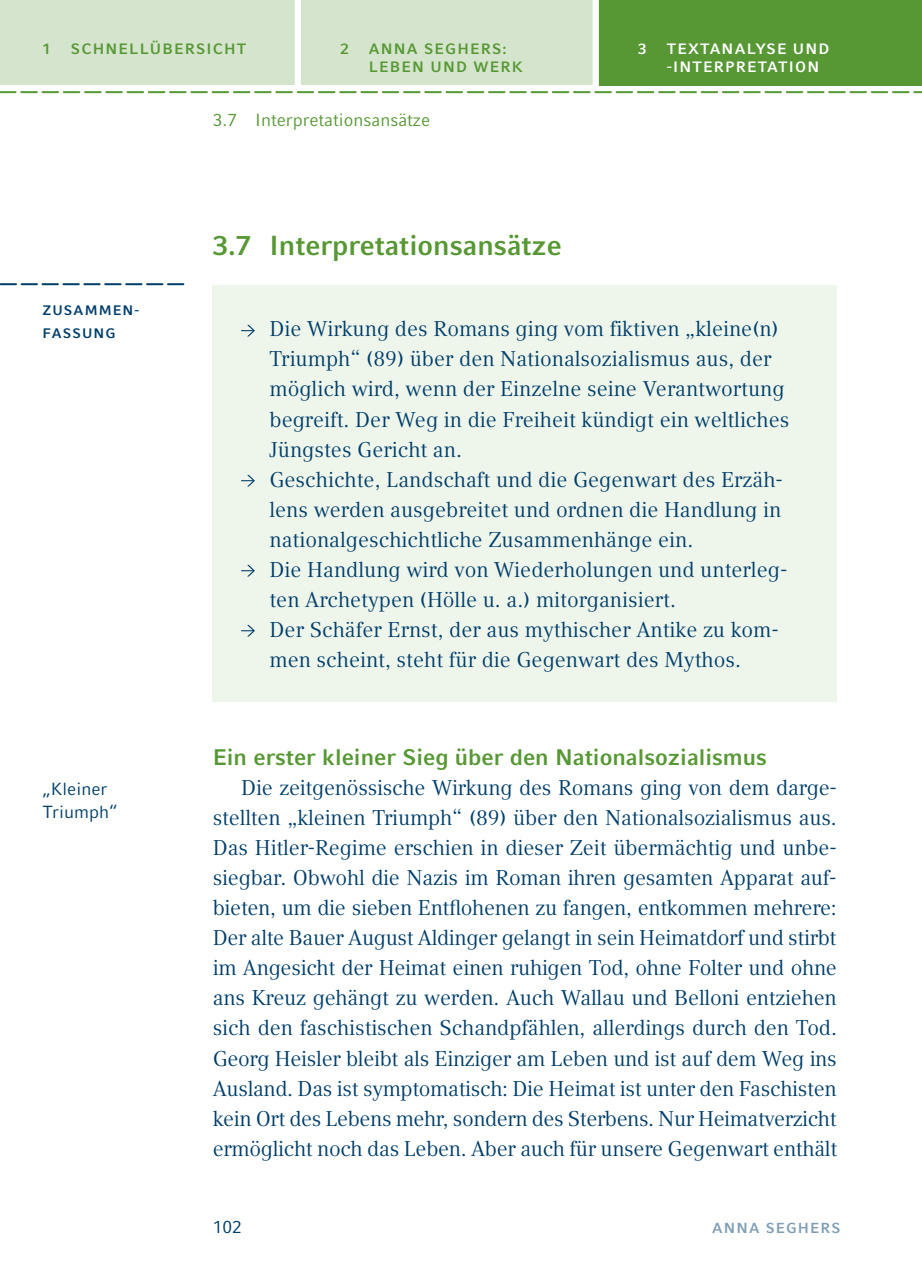
<style>
.page{position:relative;width:922px;height:1276px;background:#fff}
.page>*{position:absolute;margin:0;border:0;box-sizing:border-box;transform-origin:0 0}
.t1{font:700 27.5px "Compatil Fact LT Pro";color:#579835}
.t2{font:700 22.5px "Compatil Fact LT Pro";color:#579835}
.t3{font:21.25px/30px "Compatil Text LT Pro";color:#003e6a}
.t4{font:17.5px "Compatil Fact LT Pro";color:#579835}
.t5{font:17.5px/22.5px "Compatil Fact LT Pro";color:#003e6a}
.t6{font:700 15px "Compatil Fact LT Pro";letter-spacing:.08em;color:#579835}
.t7{font:700 15px/18.8px "Compatil Fact LT Pro";letter-spacing:.08em;color:#fff;text-align:right}
.t8{font:700 14.5px "Compatil Fact LT Pro";color:#809eb5}
.t9{font:700 13.75px "Compatil Fact LT Pro";color:#003e6a}
</style>
<div class="page">
<div style="left:213px;top:285px;width:623px;height:417px;background:#eef5eb"></div>
<svg style="left:241px;top:325px;width:14px;height:11px"></svg>
<svg style="left:241px;top:475px;width:14px;height:11px"></svg>
<svg style="left:241px;top:565px;width:14px;height:11px"></svg>
<svg style="left:241px;top:625px;width:14px;height:11px"></svg>
<svg style="left:0;top:283px;width:183px;height:2px"></svg>
<div style="left:0;top:0;width:921px;height:85px;background:#d5e5cd"></div>
<div style="left:595px;top:0;width:326px;height:85px;background:#579835"></div>
<div style="left:295px;top:0;width:6px;height:86px;background:#fff"></div>
<div style="left:592px;top:0;width:6px;height:88px;background:#fff"></div>
<svg style="left:0;top:91px;width:921px;height:2px"></svg>
<p class="t6" style="left:43px;top:40px;width:119px">1 SCHNELLÜBE</p>
<p class="t6" style="left:185px;top:40px;width:63px">RSI CHT</p>
<p class="t6" style="left:340px;top:40px;width:25px">2 ANNA</p>
<p class="t6" style="left:424px;top:40px;width:84px">SEGHERS:</p>
<p class="t6" style="left:369px;top:58px;width:12px">LEBEN</p>
<p class="t6" style="left:430px;top:58px;width:25px">UND</p>
<p class="t6" style="left:473px;top:58px;width:51px">WERK</p>
<p class="t4" style="left:213px;top:110px;width:219px">3.7 Interpretationsansätze</p>
<p class="t1" style="left:213px;top:229px;width:350px">3.7 INTERPRETATIONSANSÄTZE</p>
<p class="t7" style="left:666px;top:39px;width:151px">LYSE UND -INTERPRETATI ON</p>
<p class="t7" style="left:638px;top:39px;width:24px">3 TE</p>
<p class="t7" style="left:687px;top:39px;width:35px">XTANA</p>
<p class="t9" style="left:43px;top:302px;width:34px">ZUSAMMEN</p>
<p class="t9" style="left:135px;top:302px;width:6px">-</p>
<p class="t9" style="left:43px;top:325px;width:20px">FASS</p>
<p class="t9" style="left:82px;top:325px;width:35px">UNG</p>
<p class="t5" style="left:43px;top:778px;width:77px">„Kleiner<br>Triumph“</p>
<p class="t3" style="left:269px;top:314px;width:521px">Die Wirkung des Romans ging vom fiktiven „kleine(n)<br>Triumph“ (89) über den Nationalsozialismus aus, der möglich wird, wenn der Einzelne seine Verantwortung begreift. Der Weg in die Freiheit kündigt ein weltliches Jüngstes Gericht an.<br>Geschichte, Landschaft und die Gegenwart des Erzäh&shy;lens werden ausgebreitet und ordnen die Handlung in nationalgeschichtliche Zusammenhänge ein.<br>Die Handlung wird von Wiederholungen und unterleg&shy;ten Archetypen (Hölle u. a.) mitorganisiert.<br>Der Schäfer Ernst, der aus mythischer Antike zu kom&shy;men scheint, steht für die Gegenwart des Mythos.</p>
<p class="t2" style="left:213px;top:744px;width:555px">EIN ERSTER KLEINER SIEG ÜBER DEN NATIONALSOZIALISMUS</p>
<p class="t3" style="left:213px;top:773px;width:625px;text-align:justify;text-indent:28px">Die zeitgenössische Wirkung des Romans ging von dem darge&shy;stellten „kleinen Triumph“ (89) über den Nationalsozialismus aus.<br>Das Hitler-Regime erschien in dieser Zeit übermächtig und unbe&shy;siegbar. Obwohl die Nazis im Roman ihren gesamten Apparat auf&shy;bieten, um die sieben Entflohenen zu fangen, entkommen mehrere:<br>Der alte Bauer August Aldinger gelangt in sein Heimatdorf und stirbt im Angesicht der Heimat einen ruhigen Tod, ohne Folter und ohne ans Kreuz gehängt zu werden. Auch Wallau und Belloni entziehen sich den faschistischen Schandpfählen, allerdings durch den Tod.<br>Georg Heisler bleibt als Einziger am Leben und ist auf dem Weg ins Ausland. Das ist symptomatisch: Die Heimat ist unter den Faschisten kein Ort des Lebens mehr, sondern des Sterbens. Nur Heimatverzicht ermöglicht noch das Leben. Aber auch für unsere Gegenwart enthält</p>
<p class="t5" style="left:213px;top:1216px;width:31px">102</p>
<p class="t8" style="left:712px;top:1219px;width:13px">ANNA</p>
<p class="t8" style="left:765px;top:1219px;width:75px">SEGHERS</p>
</div>
